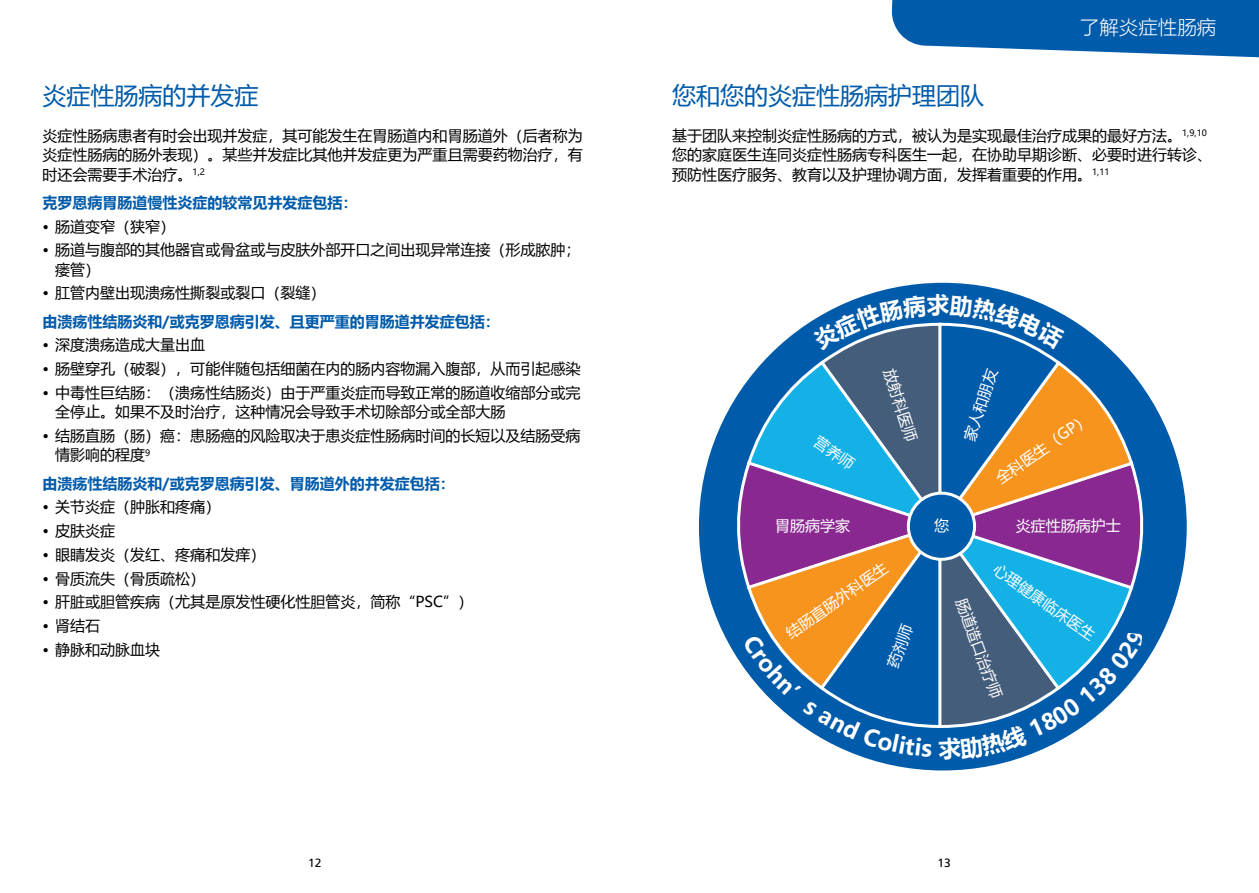
<style>
.page{position:relative;width:1259px;height:893px;background:#fff}
.page>*{position:absolute;margin:0;border:0;box-sizing:border-box;transform-origin:0 0}
.t1{font:24px "Microsoft Ya Hei";color:#005baa}
.t2{font:700 22.5px "Microsoft Ya Hei";color:#fff}
.t3{font:300 19.5px "Microsoft Ya Hei";color:#fff}
.t4{font:15px/19.5px "Microsoft Ya Hei";color:#000}
.t5{font:700 15px "Microsoft Ya Hei";color:#005baa}
.t6{font:15px "Microsoft Ya Hei";color:#fff}
.t7{font:12px "Frutiger LT Std";color:#000}
</style>
<div class="page">
<div style="left:699px;top:283px;width:487px;height:487px;background:#005baa;border-radius:50%"></div>
<svg style="left:891px;top:0;width:368px;height:58px;background:#2271b5"></svg>
<svg style="left:735px;top:294px;width:411px;height:466px"></svg>
<h1 class="t1" style="left:43px;top:79px;width:217px">炎症性肠病的并发症</h1>
<p class="t4" style="left:43px;top:125px;width:541px;text-align:justify">炎症性肠病患者有时会出现并发症，其可能发生在胃肠道内和胃肠道外（后者称为炎症性肠病的肠外表现）。某些并发症比其他并发症更为严重且需要药物治疗，有时还会需要手术治疗。<sup>1,2</sup></p>
<p class="t5" style="left:43px;top:192px;width:316px">克罗恩病胃肠道慢性炎症的较常见并发症包括：</p>
<p class="t4" style="left:43px;top:216px;width:134px">• 肠道变窄（狭窄）</p>
<p class="t4" style="left:55px;top:240px;width:526px;text-indent:-13px">• 肠道与腹部的其他器官或骨盆或与皮肤外部开口之间出现异常连接（形成脓肿；瘘管）</p>
<p class="t4" style="left:43px;top:283px;width:284px">• 肛管内壁出现溃疡性撕裂或裂口（裂缝）</p>
<p class="t5" style="left:43px;top:311px;width:459px">由溃疡性结肠炎和/或克罗恩病引发、且更严重的胃肠道并发症包括：</p>
<p class="t4" style="left:43px;top:335px;width:164px">• 深度溃疡造成大量出血</p>
<p class="t4" style="left:43px;top:358px;width:539px">• 肠壁穿孔（破裂），可能伴随包括细菌在内的肠内容物漏入腹部，从而引起感染</p>
<p class="t4" style="left:55px;top:382px;width:526px;text-indent:-13px">• 中毒性巨结肠：（溃疡性结肠炎）由于严重炎症而导致正常的肠道收缩部分或完全停止。如果不及时治疗，这种情况会导致手术切除部分或全部大肠</p>
<p class="t4" style="left:55px;top:425px;width:526px;text-indent:-13px">• 结肠直肠（肠）癌：患肠癌的风险取决于患炎症性肠病时间的长短以及结肠受病情影响的程度<sup>9</sup></p>
<p class="t5" style="left:43px;top:473px;width:414px">由溃疡性结肠炎和/或克罗恩病引发、胃肠道外的并发症包括：</p>
<p class="t4" style="left:43px;top:497px;width:179px">• 关节炎症（肿胀和疼痛）</p>
<p class="t4" style="left:43px;top:520px;width:74px">• 皮肤炎症</p>
<p class="t4" style="left:43px;top:544px;width:224px">• 眼睛发炎（发红、疼痛和发痒）</p>
<p class="t4" style="left:43px;top:568px;width:164px">• 骨质流失（骨质疏松）</p>
<p class="t4" style="left:43px;top:592px;width:432px">• 肝脏或胆管疾病（尤其是原发性硬化性胆管炎，简称“PSC”）</p>
<p class="t4" style="left:43px;top:615px;width:59px">• 肾结石</p>
<p class="t4" style="left:43px;top:639px;width:119px">• 静脉和动脉血块</p>
<h3 class="t3" style="left:1080px;top:14px;width:138px">了解炎症性肠病</h3>
<h1 class="t1" style="left:672px;top:79px;width:314px">您和您的炎症性肠病护理团队</h1>
<p class="t4" style="left:672px;top:125px;width:542px">基于团队来控制炎症性肠病的方式，被认为是实现最佳治疗成果的最好方法。<sup>1,9,10</sup>您的家庭医生连同炎症性肠病专科医生一起，在协助早期诊断、必要时进行转诊、预防性医疗服务、教育以及护理协调方面，发挥着重要的作用。<sup>1,11</sup></p>
<h2 class="t2" style="left:927px;top:289px;width:24px">求</h2>
<p class="t6" style="left:898px;top:366px;width:77px;rotate:72deg">放射科医师</p>
<p class="t6" style="left:959px;top:438px;width:77px;rotate:-72deg">家人和朋友</p>
<p class="t6" style="left:991px;top:472px;width:112px;rotate:-35deg">全科医生（GP）</p>
<p class="t6" style="left:775px;top:516px;width:76px">胃肠病学家</p>
<p class="t6" style="left:1016px;top:516px;width:106px">炎症性肠病护士</p>
<p class="t6" style="left:934px;top:516px;width:16px">您</p>
<p class="t6" style="left:782px;top:626px;width:122px;rotate:-35deg">结肠直肠外科医生</p>
<p class="t6" style="left:1001px;top:559px;width:122px;rotate:35deg">心理健康临床医生</p>
<p class="t6" style="left:971px;top:595px;width:106px;rotate:70deg">肠道造口治疗师</p>
<p class="t7" style="left:308px;top:856px;width:15px">12</p>
<p class="t7" style="left:937px;top:856px;width:15px">13</p>
</div>
